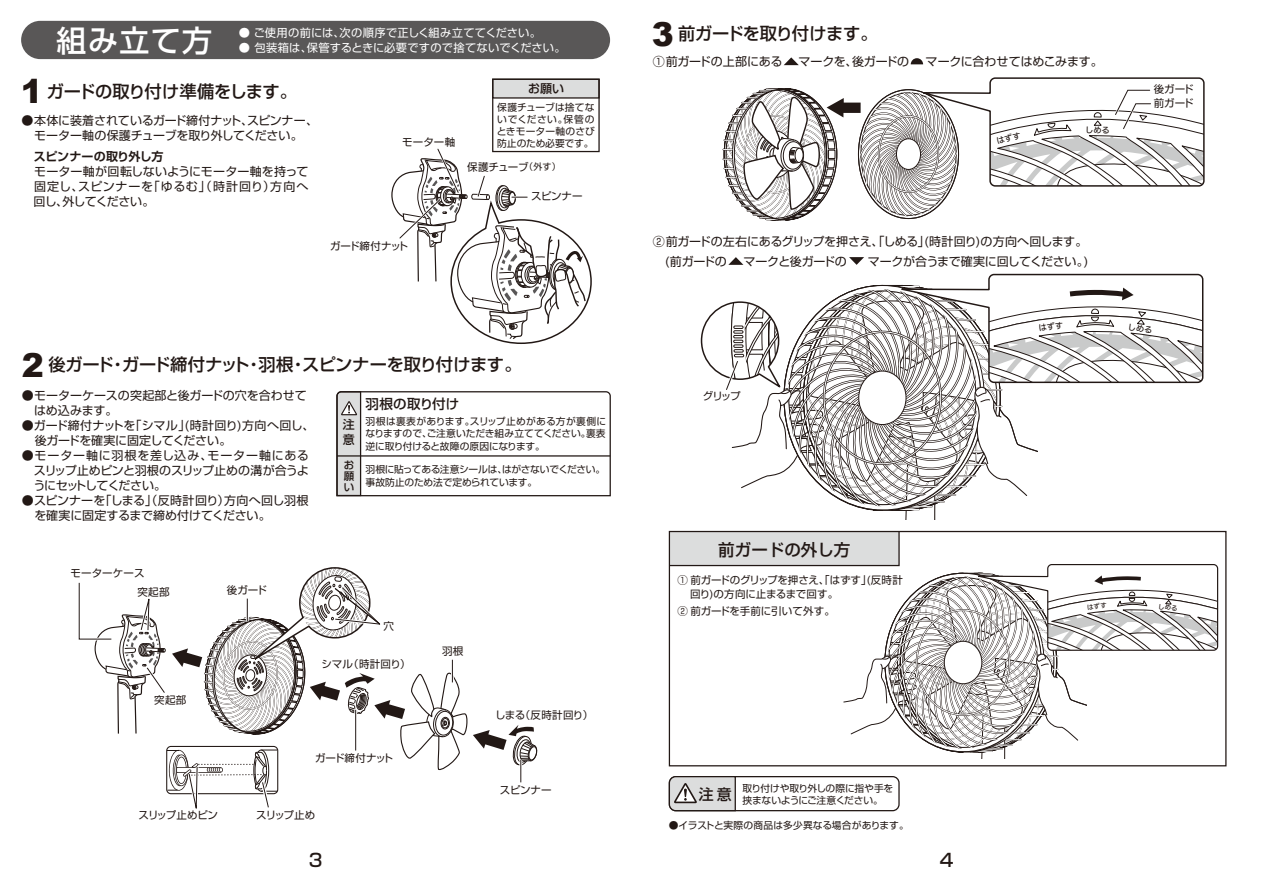
<style>
.page{position:relative;width:1263px;height:893px;background:#fff}
.page>*{position:absolute;margin:0;border:0;box-sizing:border-box;transform-origin:0 0}
.t1{font:500 30px "Shin Go Pro";letter-spacing:.045em;color:#fff}
.t2{font:500 18px "Shin Go Pro";color:#221815}
.t3{font:500 17.25px "Shin Go Pro";letter-spacing:-.015em;color:#221815}
.t4{font:500 16.5px "Shin Go Pro";color:#221815}
.t5{font:500 13.5px "Shin Go Pro";letter-spacing:.02em;color:#221815}
.t6{font:12px/15px "Shin Go Pro";letter-spacing:-.015em;color:#221815}
.t7{font:12px "Shin Go Pro";letter-spacing:-.04em;color:#221815}
.t8{font:12px "Shin Go Pro";letter-spacing:.055em;color:#221815}
.t9{font:12px "Shin Go Pro";letter-spacing:.005em;color:#221815}
.t10{font:12px "Shin Go Pro";letter-spacing:.065em;color:#221815}
.t11{font:12px "Shin Go Pro";letter-spacing:-.065em;color:#221815}
.t12{font:12px "Shin Go Pro";letter-spacing:-.085em;color:#221815}
.t13{font:700 12px "Shin Go Pro De";letter-spacing:-.025em;color:#221815}
.t14{font:500 12px/15px "Shin Go Pro";color:#221815}
.t15{font:11.25px "Shin Go Pro";letter-spacing:.025em;color:#fff}
.t16{font:10.5px/14.2px "Shin Go Pro";letter-spacing:-.01em;color:#221815}
.t17{font:10.5px "Shin Go Pro";letter-spacing:-.04em;color:#221815}
.t18{font:500 10.5px/11.1px "Shin Go Pro";color:#221815;text-align:justify}
.t19{font:9.75px/12.6px "Shin Go Pro";letter-spacing:-.015em;color:#221815}
.t20{font:9.75px "Shin Go Pro";letter-spacing:.005em;color:#221815}
.t21{font:8.25px "Hira Maru Std W5";color:#221815}
.s1{font-family:"Arial";font-weight:900;font-size:33px}
.s2{font-size:9px}
</style>
<div class="page">
<div style="left:669px;top:776px;width:231px;height:35px;border:1px solid #221815;border-radius:6px"></div>
<svg style="left:668px;top:776px;width:68px;height:36px;background:#c0bfbf"></svg>
<div style="left:492px;top:79px;width:108px;height:20px;background:#dcdddd"></div>
<div style="left:492px;top:79px;width:108px;height:73px;border:1px solid #221815"></div>
<div style="left:21px;top:21px;width:589px;height:38px;background:#595757;border-radius:19px"></div>
<svg style="left:911px;top:58px;width:12px;height:6px"></svg>
<svg style="left:784px;top:57px;width:15px;height:8px"></svg>
<svg style="left:728px;top:257px;width:15px;height:8px"></svg>
<svg style="left:849px;top:257px;width:15px;height:8px"></svg>
<svg style="left:336px;top:146px;width:275px;height:351px"></svg>
<svg style="left:78px;top:567px;width:460px;height:242px"></svg>
<svg style="left:723px;top:77px;width:482px;height:144px"></svg>
<svg style="left:700px;top:273px;width:504px;height:246px"></svg>
<svg style="left:668px;top:530px;width:551px;height:229px"></svg>
<h1 class="t1" style="left:57px;top:16px;width:157px">組み立て方</h1>
<p class="t15" style="left:239px;top:23px;width:304px">● ご使用の前には、次の順序で正しく組み立ててください。</p>
<p class="t15" style="left:239px;top:38px;width:329px">● 包装箱は、保管するときに必要ですので捨てないでください。</p>
<h3 class="t3" style="left:21px;top:77px;width:278px"><span class="s1">1</span> ガードの取り付け準備をします。</h3>
<p class="t6" style="left:21px;top:112px;width:298px;text-align:center">● 本体に装着されているガード締付ナット、スピンナー、モーター軸の保護チューブを取り外してください。</p>
<p class="t13" style="left:34px;top:147px;width:131px">スピンナーの取り外し方</p>
<p class="t9" style="left:34px;top:162px;width:276px">モーター軸が回転しないようにモーター軸を持って</p>
<p class="t8" style="left:34px;top:177px;width:276px">固定し、スピンナーを「ゆるむ」（時計回り）方向へ</p>
<p class="t11" style="left:21px;top:192px;width:135px">　回し、外してください。</p>
<p class="t16" style="left:402px;top:134px;width:55px">モーター軸</p>
<p class="t14" style="left:528px;top:80px;width:37px">お願い</p>
<p class="t19" style="left:497px;top:100px;width:100px;line-height:12px;text-align:justify">保護チューブは捨てないでください。保管のときモーター軸のさび防止のため必要です。</p>
<p class="t16" style="left:467px;top:158px;width:95px">保護チューブ<span class="s2">（外す）</span></p>
<p class="t16" style="left:531px;top:188px;width:53px">スピンナー</p>
<p class="t16" style="left:330px;top:238px;width:80px">ガード締付ナット</p>
<h3 class="t3" style="left:22px;top:351px;width:501px"><span class="s1">2</span> 後ガード・ガード締付ナット・羽根・スピンナーを取り付けます。</h3>
<p class="t6" style="left:22px;top:387px;width:286px">●モーターケースの突起部と後ガードの穴を合わせて　はめ込みます。</p>
<p class="t6" style="left:35px;top:417px;width:281px;text-indent:-13px">●ガード締付ナットを「シマル」(時計回り)方向へ回し、後ガードを確実に固定してください。</p>
<p class="t10" style="left:22px;top:446px;width:288px">● モーター軸に羽根を差し込み、モーター軸にある</p>
<p class="t7" style="left:22px;top:461px;width:288px">　スリップ止めピンと羽根のスリップ止めの溝が合うよ</p>
<p class="t12" style="left:34px;top:476px;width:134px">うにセットしてください。</p>
<p class="t6" style="left:34px;top:492px;width:276px;text-indent:-12px">●スピンナーを「しまる」（反時計回り）方向へ回し羽根を確実に固定するまで締め付けてください。</p>
<p class="t14" style="left:343px;top:415px;width:13px">注意</p>
<p class="t18" style="left:344px;top:458px;width:12px">お願い</p>
<p class="t5" style="left:366px;top:392px;width:95px">羽根の取り付け</p>
<p class="t19" style="left:366px;top:414px;width:242px;text-align:justify">羽根は裏表があります。スリップ止めがある方が裏側になりますので、ご注意いただき組み立ててください。裏表逆に取り付けると故障の原因になります。</p>
<p class="t19" style="left:366px;top:462px;width:241px">羽根に貼ってある注意シールは、はがさないでください。事故防止のため法で定められています。</p>
<p class="t16" style="left:71px;top:565px;width:76px">モーターケース</p>
<p class="t16" style="left:137px;top:584px;width:34px">突起部</p>
<p class="t16" style="left:154px;top:691px;width:34px">突起部</p>
<p class="t16" style="left:227px;top:582px;width:41px">後ガード</p>
<p class="t16" style="left:383px;top:617px;width:12px">穴</p>
<p class="t16" style="left:322px;top:656px;width:91px">シマル（時計回り）</p>
<p class="t16" style="left:442px;top:643px;width:23px">羽根</p>
<p class="t16" style="left:495px;top:706px;width:100px">しまる（反時計回り）</p>
<p class="t16" style="left:315px;top:750px;width:80px">ガード締付ナット</p>
<p class="t17" style="left:139px;top:807px;width:81px">スリップ止めピン</p>
<p class="t16" style="left:256px;top:807px;width:61px">スリップ止め</p>
<p class="t16" style="left:500px;top:782px;width:53px">スピンナー</p>
<h3 class="t3" style="left:652px;top:20px;width:227px"><span class="s1">3</span> 前ガードを取り付けます。</h3>
<p class="t6" style="left:653px;top:53px;width:451px">① 前ガードの上部にある　 マークを、後ガードの　 マークに合わせてはめこみます。</p>
<p class="t21" style="left:1085px;top:124px;width:10px">し</p>
<p class="t6" style="left:653px;top:230px;width:437px;line-height:19.5px">② 前ガードの左右にあるグリップを押さえ、「しめる」(時計回り)の方向へ回します。　(前ガードの　 マークと後ガードの　 マークが合うまで確実に回してください。)</p>
<p class="t16" style="left:703px;top:388px;width:39px">グリップ</p>
<h3 class="t4" style="left:718px;top:536px;width:134px">前ガードの外し方</h3>
<p class="t16" style="left:690px;top:571px;width:214px;text-indent:-12px">① 前ガードのグリップを押さえ、「はずす」(反時計回り)の方向に止まるまで回す。</p>
<p class="t16" style="left:678px;top:603px;width:159px">② 前ガードを手前に引いて外す。</p>
<p class="t19" style="left:699px;top:781px;width:196px;text-indent:44px">取り付けや取り外しの際に指や手を<sup>注意</sup> 挟まないようにご注意ください。</p>
<p class="t20" style="left:669px;top:817px;width:242px">●イラストと実際の商品は多少異なる場合があります。</p>
<h2 class="t2" style="left:309px;top:845px;width:15px">3</h2>
<h2 class="t2" style="left:940px;top:845px;width:15px">4</h2>
<p class="t16" style="left:1154px;top:81px;width:41px;line-height:13.6px">後ガード前ガード</p>
</div>
